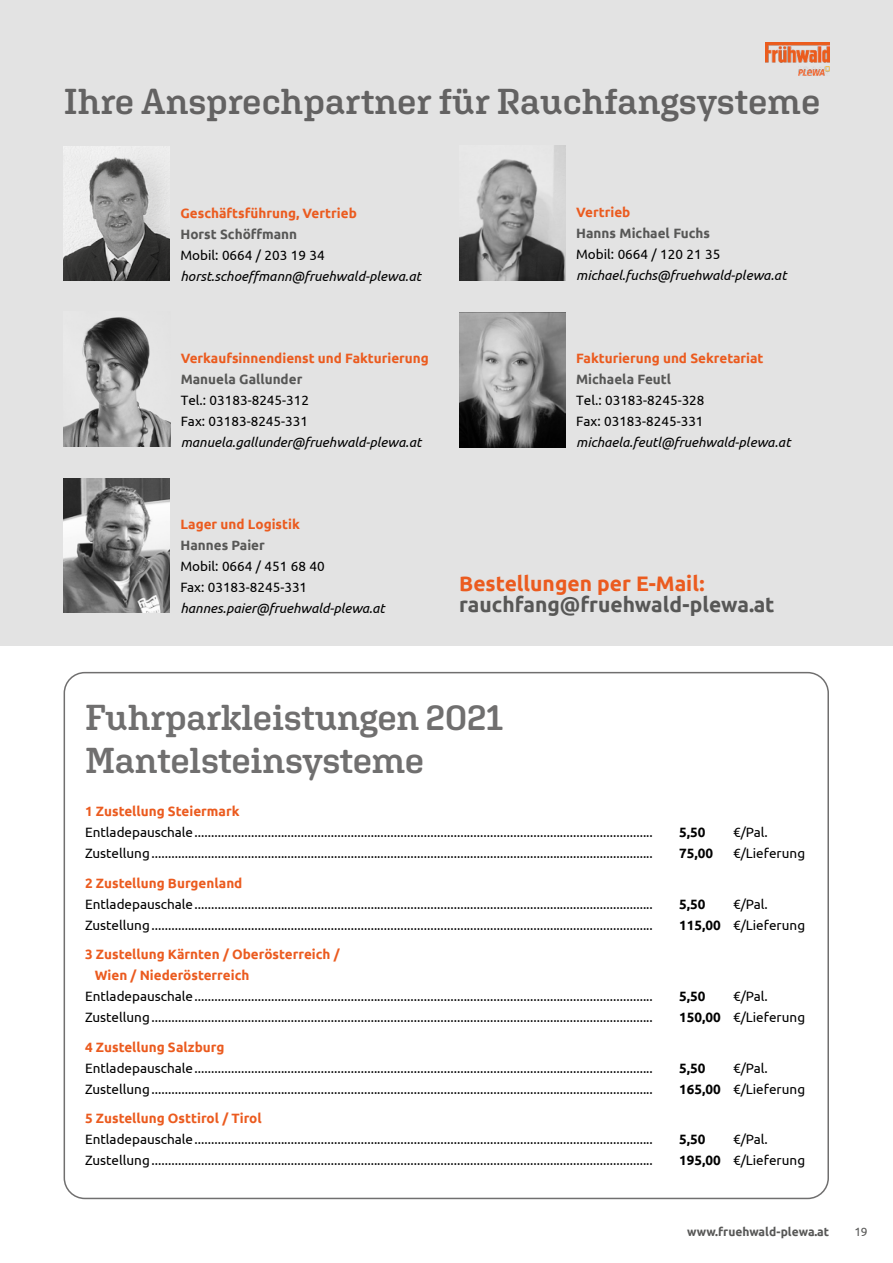
<style>
.page{position:relative;width:893px;height:1263px;background:#fff}
.page>*{position:absolute;margin:0;border:0;box-sizing:border-box;transform-origin:0 0}
.t1{font:600 36px/43.2px "Aglet Slab";letter-spacing:-.01em;color:#706f6f}
.t2{font:700 21px "Ubuntu";color:#575756}
.t3{font:700 21px "Ubuntu";color:#eb5b1f}
.t4{font:13.5px/21px "Ubuntu";color:#000}
.t5{font:700 13.5px/21px "Ubuntu";color:#eb5b1f}
.t6{font:italic 13.5px "Ubuntu";color:#000}
.t7{font:700 13.5px "Ubuntu";color:#575756}
.t8{font:700 13.5px "Ubuntu";color:#000}
.t9{font:700 12px "Ubuntu";color:#575756}
.t10{font:12px "Ubuntu";color:#575756}
.s1{font-weight:700}
</style>
<div class="page">
<div style="left:0;top:0;width:893px;height:645px;background:#e3e3e3"></div>
<img style="left:459px;top:312px;width:106px;height:135px">
<img style="left:64px;top:317px;width:106px;height:129px">
<img style="left:459px;top:146px;width:106px;height:134px">
<img style="left:64px;top:146px;width:106px;height:134px">
<img style="left:64px;top:478px;width:106px;height:134px">
<img style="left:765px;top:43px;width:64px;height:20px">
<img style="left:799px;top:67px;width:30px;height:9px">
<h1 class="t1" style="left:64px;top:79px;width:758px">Ihre Ansprechpartner für Rauchfangsysteme</h1>
<p class="t5" style="left:181px;top:202px;width:178px">Geschäftsführung, Vertrieb</p>
<p class="t7" style="left:181px;top:226px;width:118px">Horst Schöffmann</p>
<p class="t4" style="left:181px;top:244px;width:146px">Mobil: 0664 / 203 19 34</p>
<p class="t6" style="left:181px;top:268px;width:242px">horst.schoeffmann@fruehwald-plewa.at</p>
<p class="t5" style="left:181px;top:347px;width:250px">Verkaufsinnendienst und Fakturierung</p>
<p class="t7" style="left:181px;top:371px;width:123px">Manuela Gallunder</p>
<p class="t4" style="left:181px;top:389px;width:130px">Tel.: 03183-8245-312<br>Fax: 03183-8245-331</p>
<p class="t6" style="left:181px;top:434px;width:242px">manuela.gallunder@fruehwald-plewa.at</p>
<p class="t5" style="left:181px;top:513px;width:121px">Lager und Logistik</p>
<p class="t7" style="left:181px;top:537px;width:86px">Hannes Paier</p>
<p class="t4" style="left:181px;top:555px;width:146px">Mobil: 0664 / 451 68 40<br>Fax: 03183-8245-331</p>
<p class="t6" style="left:181px;top:600px;width:206px">hannes.paier@fruehwald-plewa.at</p>
<p class="t5" style="left:576px;top:202px;width:56px">Vertrieb</p>
<p class="t7" style="left:576px;top:225px;width:135px">Hanns Michael Fuchs</p>
<p class="t4" style="left:576px;top:244px;width:146px">Mobil: 0664 / 120 21 35</p>
<p class="t6" style="left:576px;top:267px;width:212px">michael.fuchs@fruehwald-plewa.at</p>
<p class="t5" style="left:576px;top:348px;width:189px">Fakturierung und Sekretariat</p>
<p class="t7" style="left:576px;top:371px;width:96px">Michaela Feutl</p>
<p class="t4" style="left:576px;top:389px;width:130px">Tel.: 03183-8245-328<br>Fax: 03183-8245-331</p>
<p class="t6" style="left:576px;top:434px;width:216px">michaela.feutl@fruehwald-plewa.at</p>
<h2 class="t3" style="left:459px;top:570px;width:247px">Bestellungen per E-Mail:</h2>
<h2 class="t2" style="left:459px;top:592px;width:317px">rauchfang@fruehwald-plewa.at</h2>
<h1 class="t1" style="left:85px;top:694px;width:420px">Fuhrparkleistungen 2021<br>Mantelsteinsysteme</h1>
<p class="t5" style="left:85px;top:801px;width:156px">1 Zustellung Steiermark</p>
<p class="t4" style="left:85px;top:822px;width:569px">Entladepauschale..........................................................................................................................................</p>
<p class="t8" style="left:679px;top:824px;width:28px">5,50</p>
<p class="t4" style="left:733px;top:822px;width:36px">€/Pal.</p>
<p class="t4" style="left:85px;top:843px;width:569px">Zustellung.......................................................................................................................................................</p>
<p class="t8" style="left:679px;top:845px;width:35px">75,00</p>
<p class="t4" style="left:733px;top:843px;width:74px">€/Lieferung</p>
<p class="t5" style="left:85px;top:872px;width:159px">2 Zustellung Burgenland</p>
<p class="t4" style="left:85px;top:893px;width:569px">Entladepauschale..........................................................................................................................................</p>
<p class="t8" style="left:679px;top:896px;width:28px">5,50</p>
<p class="t4" style="left:733px;top:893px;width:36px">€/Pal.</p>
<p class="t4" style="left:85px;top:914px;width:569px">Zustellung.......................................................................................................................................................</p>
<p class="t4" style="left:679px;top:914px;width:128px"><span class="s1">115,00</span> €/Lieferung</p>
<p class="t5" style="left:95px;top:944px;width:246px;text-indent:-10px">3 Zustellung Kärnten / Oberösterreich /<br>Wien / Niederösterreich</p>
<p class="t4" style="left:85px;top:986px;width:569px">Entladepauschale..........................................................................................................................................</p>
<p class="t8" style="left:679px;top:988px;width:28px">5,50</p>
<p class="t4" style="left:733px;top:986px;width:36px">€/Pal.</p>
<p class="t4" style="left:85px;top:1007px;width:569px">Zustellung.......................................................................................................................................................</p>
<p class="t4" style="left:679px;top:1007px;width:128px"><span class="s1">150,00</span> €/Lieferung</p>
<p class="t5" style="left:85px;top:1036px;width:141px">4 Zustellung Salzburg</p>
<p class="t4" style="left:85px;top:1057px;width:569px">Entladepauschale..........................................................................................................................................</p>
<p class="t8" style="left:679px;top:1060px;width:28px">5,50</p>
<p class="t4" style="left:733px;top:1057px;width:36px">€/Pal.</p>
<p class="t4" style="left:85px;top:1078px;width:569px">Zustellung.......................................................................................................................................................</p>
<p class="t4" style="left:679px;top:1078px;width:128px"><span class="s1">165,00</span> €/Lieferung</p>
<p class="t5" style="left:85px;top:1108px;width:178px">5 Zustellung Osttirol / Tirol</p>
<p class="t4" style="left:85px;top:1129px;width:569px">Entladepauschale..........................................................................................................................................</p>
<p class="t8" style="left:679px;top:1131px;width:28px">5,50</p>
<p class="t4" style="left:733px;top:1129px;width:36px">€/Pal.</p>
<p class="t4" style="left:85px;top:1150px;width:569px">Zustellung.......................................................................................................................................................</p>
<p class="t4" style="left:679px;top:1150px;width:128px"><span class="s1">195,00</span> €/Lieferung</p>
<p class="t9" style="left:687px;top:1224px;width:144px">www.fruehwald-plewa.at</p>
<p class="t10" style="left:854px;top:1224px;width:15px">19</p>
</div>
